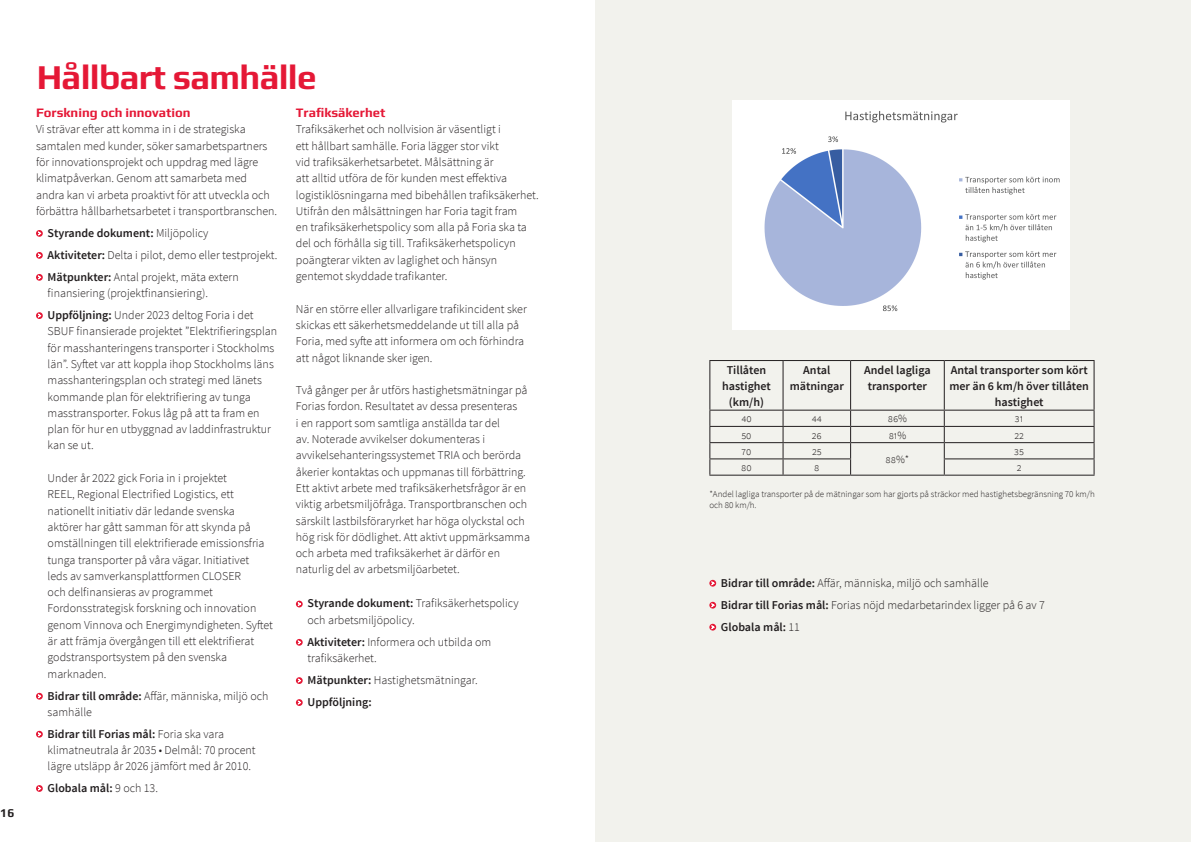
<style>
.page{position:relative;width:1191px;height:842px;background:#fff}
.page>*{position:absolute;margin:0;border:0;box-sizing:border-box;transform-origin:0 0}
.Rubrik{font:700 35px "Play";letter-spacing:-.02em;color:#e51836}
.Brödtext__stor{font:700 13px "Play";color:#e51836}
.Punktlistor{font:300 12px/16.3px "Source Sans Pro";color:#231f20}
.Brödtext__stor-2{font:300 12px/16.3px "Source Sans Pro";color:#231f20}
.Brödtext__stor-3{font:600 12px/16.3px "Source Sans Pro";color:#231f20;text-align:center}
.Punktlistor-2{font:600 12px "Source Sans Pro";color:#231f20}
.t1{font:700 12px "Play";color:#231f20}
.Brödtext__stor-4{font:300 11px "Source Sans Pro";color:#231f20}
.t2{font:300 9px/10.8px "Source Sans Pro";color:#231f20}
.s1{font-weight:300}
.s2{font-weight:600}
</style>
<div class="page">
<svg style="left:36px;top:230px;width:7px;height:7px"></svg>
<svg style="left:38px;top:231px;width:3px;height:4px"></svg>
<svg style="left:36px;top:252px;width:7px;height:7px"></svg>
<svg style="left:38px;top:253px;width:3px;height:4px"></svg>
<svg style="left:36px;top:274px;width:7px;height:7px"></svg>
<svg style="left:38px;top:275px;width:3px;height:4px"></svg>
<svg style="left:36px;top:312px;width:7px;height:7px"></svg>
<svg style="left:36px;top:693px;width:7px;height:7px"></svg>
<svg style="left:38px;top:694px;width:3px;height:4px"></svg>
<svg style="left:36px;top:731px;width:7px;height:7px"></svg>
<svg style="left:38px;top:732px;width:3px;height:4px"></svg>
<svg style="left:36px;top:785px;width:7px;height:7px"></svg>
<svg style="left:38px;top:786px;width:3px;height:4px"></svg>
<svg style="left:296px;top:601px;width:7px;height:6px"></svg>
<svg style="left:298px;top:602px;width:3px;height:4px"></svg>
<svg style="left:296px;top:639px;width:7px;height:7px"></svg>
<svg style="left:298px;top:640px;width:3px;height:4px"></svg>
<svg style="left:296px;top:677px;width:7px;height:7px"></svg>
<svg style="left:296px;top:699px;width:7px;height:7px"></svg>
<div style="left:595px;top:0;width:596px;height:842px;background:#f2f2ed"></div>
<svg style="left:709px;top:580px;width:7px;height:7px"></svg>
<svg style="left:711px;top:581px;width:3px;height:4px"></svg>
<svg style="left:709px;top:602px;width:7px;height:7px"></svg>
<svg style="left:711px;top:603px;width:3px;height:4px"></svg>
<svg style="left:709px;top:624px;width:7px;height:6px"></svg>
<svg style="left:711px;top:625px;width:3px;height:4px"></svg>
<img style="left:733px;top:101px;width:336px;height:229px">
<hr style="left:709px;top:360px;width:74px;height:1px;background:#231f20">
<hr style="left:709px;top:361px;width:1px;height:49px;background:#231f20">
<hr style="left:783px;top:360px;width:67px;height:1px;background:#231f20">
<hr style="left:782px;top:361px;width:1px;height:49px;background:#231f20">
<hr style="left:850px;top:360px;width:94px;height:1px;background:#231f20">
<hr style="left:850px;top:361px;width:1px;height:49px;background:#231f20">
<hr style="left:944px;top:360px;width:150px;height:1px;background:#231f20">
<hr style="left:943px;top:361px;width:1px;height:49px;background:#231f20">
<hr style="left:1093px;top:361px;width:1px;height:49px;background:#231f20">
<hr style="left:709px;top:410px;width:74px;height:1px;background:#231f20">
<hr style="left:783px;top:410px;width:67px;height:1px;background:#231f20">
<hr style="left:850px;top:410px;width:94px;height:1px;background:#231f20">
<hr style="left:944px;top:410px;width:150px;height:1px;background:#231f20">
<hr style="left:709px;top:426px;width:74px;height:1px;background:#231f20">
<hr style="left:783px;top:426px;width:67px;height:1px;background:#231f20">
<hr style="left:850px;top:426px;width:94px;height:1px;background:#231f20">
<hr style="left:944px;top:426px;width:150px;height:1px;background:#231f20">
<hr style="left:709px;top:442px;width:74px;height:1px;background:#231f20">
<hr style="left:783px;top:442px;width:67px;height:1px;background:#231f20">
<hr style="left:850px;top:442px;width:94px;height:1px;background:#231f20">
<hr style="left:944px;top:442px;width:150px;height:1px;background:#231f20">
<hr style="left:709px;top:458px;width:74px;height:1px;background:#231f20">
<svg style="left:709px;top:411px;width:1px;height:64px"></svg>
<hr style="left:783px;top:458px;width:68px;height:1px;background:#231f20">
<svg style="left:782px;top:411px;width:1px;height:64px"></svg>
<svg style="left:850px;top:411px;width:1px;height:64px"></svg>
<hr style="left:943px;top:458px;width:151px;height:1px;background:#231f20">
<svg style="left:943px;top:411px;width:1px;height:64px"></svg>
<svg style="left:1093px;top:411px;width:1px;height:64px"></svg>
<hr style="left:709px;top:475px;width:74px;height:1px;background:#231f20">
<hr style="left:783px;top:475px;width:67px;height:1px;background:#231f20">
<hr style="left:850px;top:475px;width:94px;height:1px;background:#231f20">
<hr style="left:944px;top:475px;width:150px;height:1px;background:#231f20">
<p class="t1" style="left:0;top:806px;width:16px">16</p>
<p class="Rubrik" style="left:37px;top:57px;width:281px">Hållbart samhälle</p>
<p class="Brödtext__stor" style="left:36px;top:105px;width:156px">Forskning och innovation</p>
<p class="Brödtext__stor-2" style="left:36px;top:121px;width:243px">Vi strävar efter att komma in i de strategiska samtalen med kunder, söker samarbetspartners för innovationsprojekt och uppdrag med lägre klimatpåverkan. Genom att samarbeta med andra kan vi arbeta proaktivt för att utveckla och förbättra hållbarhetsarbetet i transportbranschen.</p>
<p class="Punktlistor-2" style="left:48px;top:225px;width:162px">Styrande dokument: <span class="s1">Miljöpolicy</span></p>
<p class="Punktlistor" style="left:48px;top:247px;width:231px"><span class="s2">Aktiviteter:</span> Delta i pilot, demo eller testprojekt.</p>
<p class="Punktlistor" style="left:48px;top:269px;width:193px"><span class="s2">Mätpunkter:</span> Antal projekt, mäta extern finansiering (projektfinansiering).</p>
<p class="Punktlistor" style="left:48px;top:307px;width:231px"><span class="s2">Uppföljning:</span> Under 2023 deltog Foria i det SBUF finansierade projektet ”Elektrifieringsplan för masshanteringens transporter i Stockholms län”. Syftet var att koppla ihop Stockholms läns masshanteringsplan och strategi med länets kommande plan för elektrifiering av tunga masstransporter. Fokus låg på att ta fram en plan för hur en utbyggnad av laddinfrastruktur kan se ut.</p>
<p class="Punktlistor" style="left:48px;top:470px;width:227px">Under år 2022 gick Foria in i projektet<br>REEL, Regional Electrified Logistics, ett nationellt initiativ där ledande svenska<br>aktörer har gått samman för att skynda på omställningen till elektrifierade emissionsfria tunga transporter på våra vägar. Initiativet<br>leds av samverkansplattformen CLOSER<br>och delfinansieras av programmet Fordonsstrategisk forskning och innovation genom Vinnova och Energimyndigheten. Syftet är att främja övergången till ett elektrifierat godstransportsystem på den svenska marknaden.</p>
<p class="Punktlistor" style="left:48px;top:687px;width:222px"><span class="s2">Bidrar till område:</span> Affär, människa, miljö och samhälle</p>
<p class="Punktlistor" style="left:48px;top:726px;width:210px"><span class="s2">Bidrar till Forias mål:</span> Foria ska vara klimatneutrala år 2035 • Delmål: 70 procent lägre utsläpp år 2026 jämfört med år 2010.</p>
<p class="Punktlistor-2" style="left:48px;top:780px;width:112px">Globala mål: <span class="s1">9 och 13.</span></p>
<p class="Brödtext__stor" style="left:296px;top:105px;width:91px">Trafiksäkerhet</p>
<p class="Brödtext__stor-2" style="left:296px;top:121px;width:244px">Trafiksäkerhet och nollvision är väsentligt i<br>ett hållbart samhälle. Foria lägger stor vikt<br>vid trafiksäkerhetsarbetet. Målsättning är<br>att alltid utföra de för kunden mest effektiva logistiklösningarna med bibehållen trafiksäkerhet.<br>Utifrån den målsättningen har Foria tagit fram<br>en trafiksäkerhetspolicy som alla på Foria ska ta del och förhålla sig till. Trafiksäkerhetspolicyn poängterar vikten av laglighet och hänsyn gentemot skyddade trafikanter.</p>
<p class="Brödtext__stor-2" style="left:296px;top:301px;width:232px">När en större eller allvarligare trafikincident sker skickas ett säkerhetsmeddelande ut till alla på Foria, med syfte att informera om och förhindra att något liknande sker igen.</p>
<p class="Brödtext__stor-2" style="left:296px;top:382px;width:233px">Två gånger per år utförs hastighetsmätningar på Forias fordon. Resultatet av dessa presenteras<br>i en rapport som samtliga anställda tar del<br>av. Noterade avvikelser dokumenteras i avvikelsehanteringssystemet TRIA och berörda åkerier kontaktas och uppmanas till förbättring.</p>
<p class="Brödtext__stor-2" style="left:296px;top:480px;width:236px">Ett aktivt arbete med trafiksäkerhetsfrågor är en viktig arbetsmiljöfråga. Transportbranschen och särskilt lastbilsföraryrket har höga olyckstal och hög risk för dödlighet. Att aktivt uppmärksamma och arbeta med trafiksäkerhet är därför en naturlig del av arbetsmiljöarbetet.</p>
<p class="Punktlistor" style="left:307px;top:595px;width:213px"><span class="s2">Styrande dokument:</span> Trafiksäkerhetspolicy och arbetsmiljöpolicy.</p>
<p class="Punktlistor" style="left:307px;top:634px;width:185px"><span class="s2">Aktiviteter:</span> Informera och utbilda om trafiksäkerhet.</p>
<p class="Punktlistor" style="left:307px;top:672px;width:172px"><span class="s2">Mätpunkter:</span> Hastighetsmätningar.</p>
<p class="Punktlistor-2" style="left:307px;top:694px;width:66px">Uppföljning:</p>
<p class="Brödtext__stor-3" style="left:722px;top:362px;width:50px">Tillåten hastighet (km/h)</p>
<p class="Brödtext__stor-3" style="left:789px;top:362px;width:56px">Antal mätningar</p>
<p class="Brödtext__stor-3" style="left:864px;top:362px;width:68px;text-align:left">Andel lagliga transporter</p>
<p class="Brödtext__stor-3" style="left:949px;top:362px;width:141px">Antal transporter som kört mer än 6 km/h över tillåten hastighet</p>
<p class="Brödtext__stor-4" style="left:741px;top:412px;width:12px">40</p>
<p class="Brödtext__stor-4" style="left:812px;top:412px;width:12px">44</p>
<p class="Brödtext__stor-4" style="left:887px;top:412px;width:21px">86%</p>
<p class="Brödtext__stor-4" style="left:1015px;top:412px;width:10px">31</p>
<p class="Brödtext__stor-4" style="left:741px;top:428px;width:12px">50</p>
<p class="Brödtext__stor-4" style="left:812px;top:428px;width:11px">26</p>
<p class="Brödtext__stor-4" style="left:888px;top:428px;width:19px">81%</p>
<p class="Brödtext__stor-4" style="left:1014px;top:428px;width:11px">22</p>
<p class="Brödtext__stor-4" style="left:741px;top:445px;width:11px">70</p>
<p class="Brödtext__stor-4" style="left:812px;top:445px;width:11px">25</p>
<p class="Brödtext__stor-4" style="left:885px;top:453px;width:25px">88%*</p>
<p class="Brödtext__stor-4" style="left:1014px;top:445px;width:11px">35</p>
<p class="Brödtext__stor-4" style="left:741px;top:461px;width:12px">80</p>
<p class="Brödtext__stor-4" style="left:814px;top:461px;width:7px">8</p>
<p class="Brödtext__stor-4" style="left:1016px;top:461px;width:6px">2</p>
<p class="t2" style="left:709px;top:488px;width:387px">*Andel lagliga transporter på de mätningar som har gjorts på sträckor med hastighetsbegränsning 70 km/h och 80 km/h.</p>
<p class="Punktlistor" style="left:721px;top:574px;width:269px"><span class="s2">Bidrar till område:</span> Affär, människa, miljö och samhälle</p>
<p class="Punktlistor" style="left:721px;top:596px;width:325px"><span class="s2">Bidrar till Forias mål:</span> Forias nöjd medarbetarindex ligger på 6 av 7</p>
<p class="Punktlistor-2" style="left:721px;top:619px;width:81px">Globala mål: <span class="s1">11</span></p>
</div>
